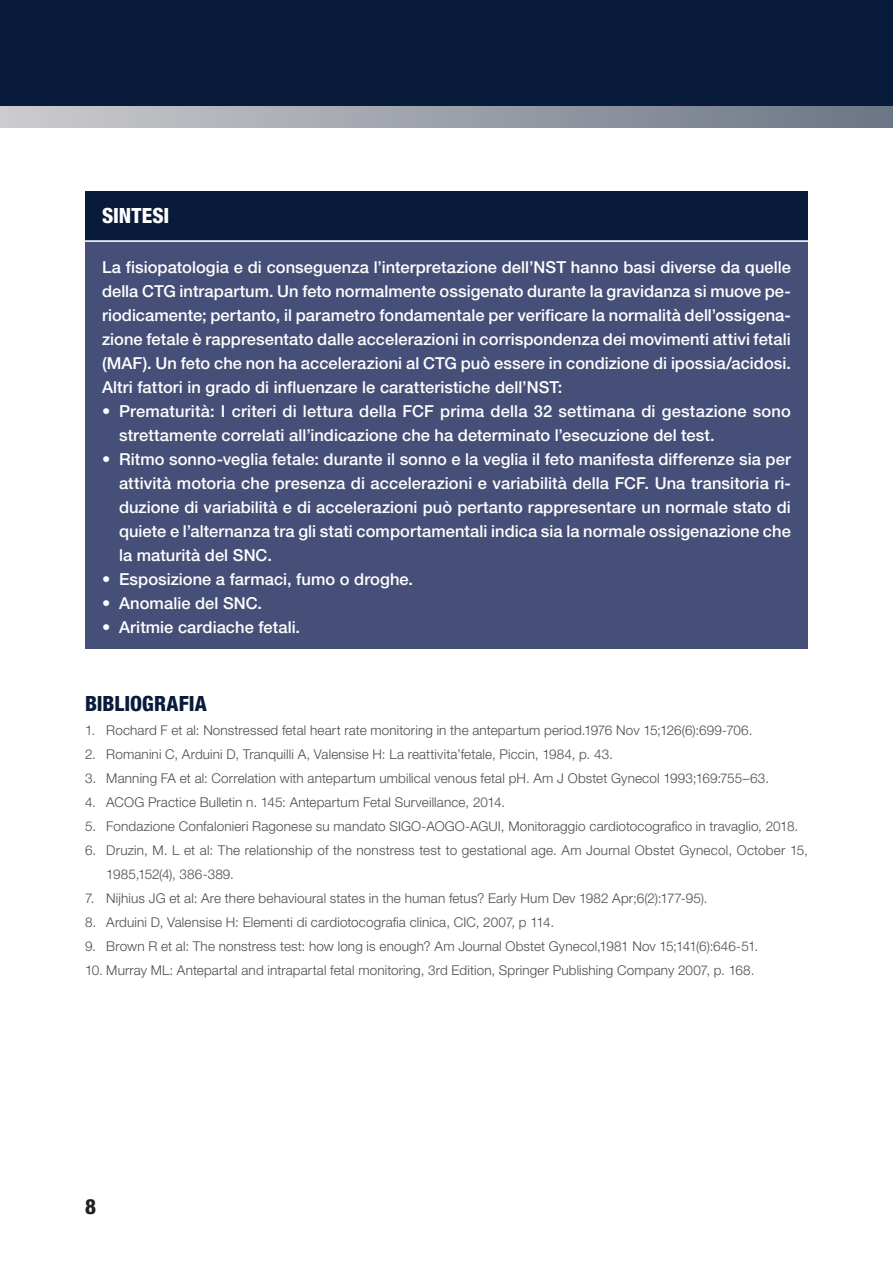
<style>
.page{position:relative;width:893px;height:1263px;background:#fff}
.page>*{position:absolute;margin:0;border:0;box-sizing:border-box;transform-origin:0 0}
.t1{font:800 condensed 21px "Helvetica Neue LT Std";color:#091b3a}
.t2{font:800 condensed 21px "Helvetica Neue LT Std";color:#fff}
.t3{font:800 condensed 21px "Helvetica Neue LT Std";color:#241f1f}
.t4{font:500 16.5px/24px "Helvetica Neue LT Std";letter-spacing:.005em;color:#fff;text-align:justify}
.t5{font:300 13.5px/24px "Helvetica Neue LT Std";letter-spacing:.01em;color:#4e4b4c}
</style>
<div class="page">
<div style="left:0;top:0;width:893px;height:128px;background:#091b3a"></div>
<div style="left:0;top:106px;width:893px;height:22px;background:linear-gradient(to right,#ccccce,#6d7586)"></div>
<div style="left:85px;top:191px;width:723px;height:49px;background:#091b3a"></div>
<div style="left:85px;top:240px;width:723px;height:408px;background:#454f78"></div>
<hr style="left:85px;top:240px;width:723px;height:2px;background:#fff">
<p class="t2" style="left:102px;top:203px;width:69px">SINTESI</p>
<p class="t4" style="left:102px;top:255px;width:690px">La fisiopatologia e di conseguenza l’interpretazione dell’NST hanno basi diverse da quelle della CTG intrapartum. Un feto normalmente ossigenato durante la gravidanza si muove pe&shy;riodicamente; pertanto, il parametro fondamentale per verificare la normalità dell’ossigena&shy;zione fetale è rappresentato dalle accelerazioni in corrispondenza dei movimenti attivi fetali (MAF). Un feto che non ha accelerazioni al CTG può essere in condizione di ipossia/acidosi.<br>Altri fattori in grado di influenzare le caratteristiche dell’NST:</p>
<p class="t4" style="left:119px;top:399px;width:673px;text-indent:-17px">• Prematurità: I criteri di lettura della FCF prima della 32 settimana di gestazione sono strettamente correlati all’indicazione che ha determinato l’esecuzione del test.</p>
<p class="t4" style="left:119px;top:447px;width:673px;text-indent:-17px">• Ritmo sonno-veglia fetale: durante il sonno e la veglia il feto manifesta differenze sia per attività motoria che presenza di accelerazioni e variabilità della FCF. Una transitoria ri&shy;duzione di variabilità e di accelerazioni può pertanto rappresentare un normale stato di quiete e l’alternanza tra gli stati comportamentali indica sia la normale ossigenazione che la maturità del SNC.</p>
<p class="t4" style="left:102px;top:567px;width:313px">• Esposizione a farmaci, fumo o droghe.</p>
<p class="t4" style="left:102px;top:591px;width:162px">• Anomalie del SNC.</p>
<p class="t4" style="left:102px;top:615px;width:200px">• Aritmie cardiache fetali.</p>
<p class="t1" style="left:85px;top:690px;width:123px">BIBLIOGRAFIA</p>
<p class="t5" style="left:85px;top:718px;width:669px">1. Rochard F et al: Nonstressed fetal heart rate monitoring in the antepartum period.1976 Nov 15;126(6):699-706.</p>
<p class="t5" style="left:85px;top:742px;width:529px">2. Romanini C, Arduini D, Tranquilli A, Valensise H: La reattivita’fetale, Piccin, 1984, p. 43.</p>
<p class="t5" style="left:85px;top:766px;width:686px">3. Manning FA et al: Correlation with antepartum umbilical venous fetal pH. Am J Obstet Gynecol 1993;169:755–63.</p>
<p class="t5" style="left:85px;top:790px;width:422px">4. ACOG Practice Bulletin n. 145: Antepartum Fetal Surveillance, 2014.</p>
<p class="t5" style="left:85px;top:814px;width:715px">5. Fondazione Confalonieri Ragonese su mandato SIGO-AOGO-AGUI, Monitoraggio cardiotocografico in travaglio, 2018.</p>
<p class="t5" style="left:106px;top:838px;width:703px;text-indent:-21px">6. Druzin, M. L et al: The relationship of the nonstress test to gestational age. Am Journal Obstet Gynecol, October 15,<br>1985,152(4), 386-389.</p>
<p class="t5" style="left:85px;top:886px;width:624px">7. Nijhius JG et al: Are there behavioural states in the human fetus? Early Hum Dev 1982 Apr;6(2):177-95).</p>
<p class="t5" style="left:85px;top:910px;width:471px">8. Arduini D, Valensise H: Elementi di cardiotocografia clinica, CIC, 2007, p 114.</p>
<p class="t5" style="left:85px;top:934px;width:675px">9. Brown R et al: The nonstress test: how long is enough? Am Journal Obstet Gynecol,1981 Nov 15;141(6):646-51.</p>
<p class="t5" style="left:85px;top:958px;width:671px">10. Murray ML: Antepartal and intrapartal fetal monitoring, 3rd Edition, Springer Publishing Company 2007, p. 168.</p>
<p class="t3" style="left:85px;top:1194px;width:12px">8</p>
</div>
